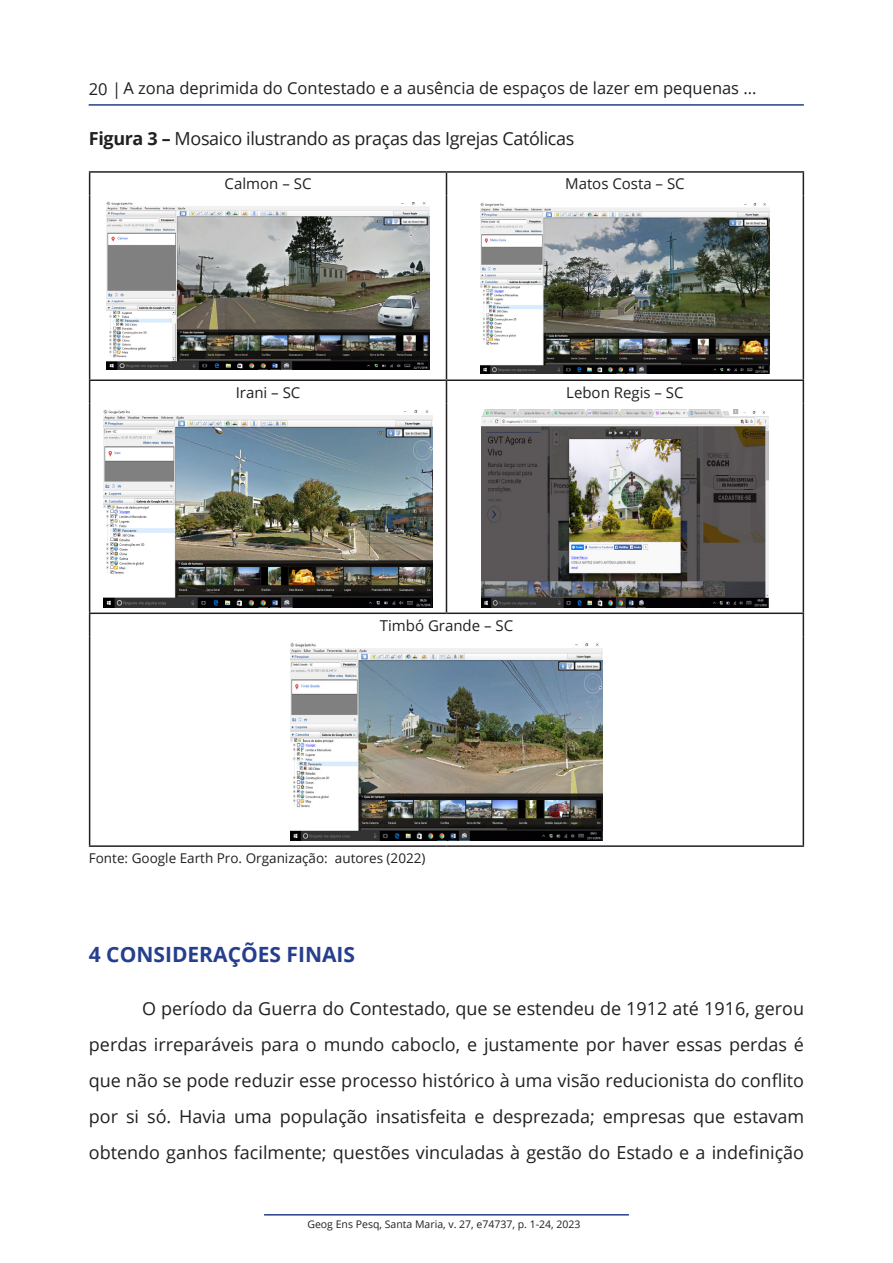
<style>
.page{position:relative;width:893px;height:1263px;background:#fff}
.page>*{position:absolute;margin:0;border:0;box-sizing:border-box;transform-origin:0 0}
._09-_1_Titulo{font:700 21px "Open Sans";color:#253f8e}
._10-Texto{font:18px/36px "Open Sans";color:#231f20;text-align:justify}
._14-Titulo_Tabela_Figura_Quadro{font:18px "Open Sans";letter-spacing:-.02em;color:#231f20}
.t1{font:16.5px "Open Sans";color:#231f20}
._17-Cabecalho_Tabela{font:15px "Open Sans";color:#231f20}
._19-legendas{font:13.5px "Open Sans";color:#231f20}
.t2{font:10.5px "Open Sans";color:#231f20}
.s1{font-weight:700}
</style>
<div class="page">
<hr style="left:89px;top:104px;width:715px;height:2px;background:#253f8e">
<hr style="left:264px;top:1214px;width:365px;height:1px;background:#253f8e">
<svg style="left:89px;top:614px;width:1px;height:23px"></svg>
<svg style="left:803px;top:614px;width:1px;height:23px"></svg>
<hr style="left:89px;top:637px;width:1px;height:208px;background:#231f20">
<hr style="left:803px;top:637px;width:1px;height:208px;background:#231f20">
<hr style="left:89px;top:845px;width:357px;height:2px;background:#231f20">
<hr style="left:446px;top:845px;width:358px;height:2px;background:#231f20">
<hr style="left:89px;top:379px;width:357px;height:2px;background:#231f20">
<svg style="left:89px;top:381px;width:1px;height:23px"></svg>
<hr style="left:89px;top:404px;width:1px;height:208px;background:#231f20">
<hr style="left:89px;top:612px;width:357px;height:2px;background:#231f20">
<hr style="left:446px;top:379px;width:358px;height:2px;background:#231f20">
<svg style="left:446px;top:381px;width:1px;height:23px"></svg>
<svg style="left:803px;top:381px;width:1px;height:23px"></svg>
<hr style="left:446px;top:404px;width:1px;height:208px;background:#231f20">
<hr style="left:803px;top:404px;width:1px;height:208px;background:#231f20">
<hr style="left:446px;top:612px;width:358px;height:2px;background:#231f20">
<hr style="left:89px;top:171px;width:357px;height:2px;background:#231f20">
<svg style="left:89px;top:173px;width:1px;height:22px"></svg>
<hr style="left:89px;top:195px;width:1px;height:184px;background:#231f20">
<hr style="left:446px;top:171px;width:358px;height:2px;background:#231f20">
<svg style="left:446px;top:173px;width:1px;height:22px"></svg>
<svg style="left:803px;top:173px;width:1px;height:22px"></svg>
<hr style="left:446px;top:195px;width:1px;height:184px;background:#231f20">
<hr style="left:803px;top:195px;width:1px;height:184px;background:#231f20">
<img style="left:107px;top:201px;width:323px;height:168px">
<img style="left:480px;top:202px;width:290px;height:171px">
<img style="left:103px;top:410px;width:330px;height:197px">
<img style="left:482px;top:410px;width:286px;height:197px">
<img style="left:291px;top:643px;width:311px;height:197px">
<p class="t1" style="left:89px;top:77px;width:669px">20 |A zona deprimida do Contestado e a ausência de espaços de lazer em pequenas ...</p>
<p class="_14-Titulo_Tabela_Figura_Quadro" style="left:89px;top:126px;width:487px"><span class="s1">Figura 3 –</span> Mosaico ilustrando as praças das Igrejas Católicas</p>
<p class="_17-Cabecalho_Tabela" style="left:225px;top:174px;width:88px">Calmon – SC</p>
<p class="_17-Cabecalho_Tabela" style="left:565px;top:174px;width:121px">Matos Costa – SC</p>
<p class="_17-Cabecalho_Tabela" style="left:236px;top:382px;width:66px">Irani – SC</p>
<p class="_17-Cabecalho_Tabela" style="left:566px;top:382px;width:119px">Lebon Regis – SC</p>
<p class="_17-Cabecalho_Tabela" style="left:380px;top:615px;width:135px">Timbó Grande – SC</p>
<p class="_19-legendas" style="left:89px;top:849px;width:338px">Fonte: Google Earth Pro. Organização: autores (2022)</p>
<p class="_09-_1_Titulo" style="left:89px;top:939px;width:268px">4 CONSIDERAÇÕES FINAIS</p>
<p class="_10-Texto" style="left:89px;top:990px;width:717px;text-indent:53px">O período da Guerra do Contestado, que se estendeu de 1912 até 1916, gerou perdas irreparáveis para o mundo caboclo, e justamente por haver essas perdas é que não se pode reduzir esse processo histórico à uma visão reducionista do conflito por si só. Havia uma população insatisfeita e desprezada; empresas que estavam obtendo ganhos facilmente; questões vinculadas à gestão do Estado e a indefinição</p>
<p class="t2" style="left:307px;top:1217px;width:275px">Geog Ens Pesq, Santa Maria, v. 27, e74737, p. 1-24, 2023</p>
</div>
